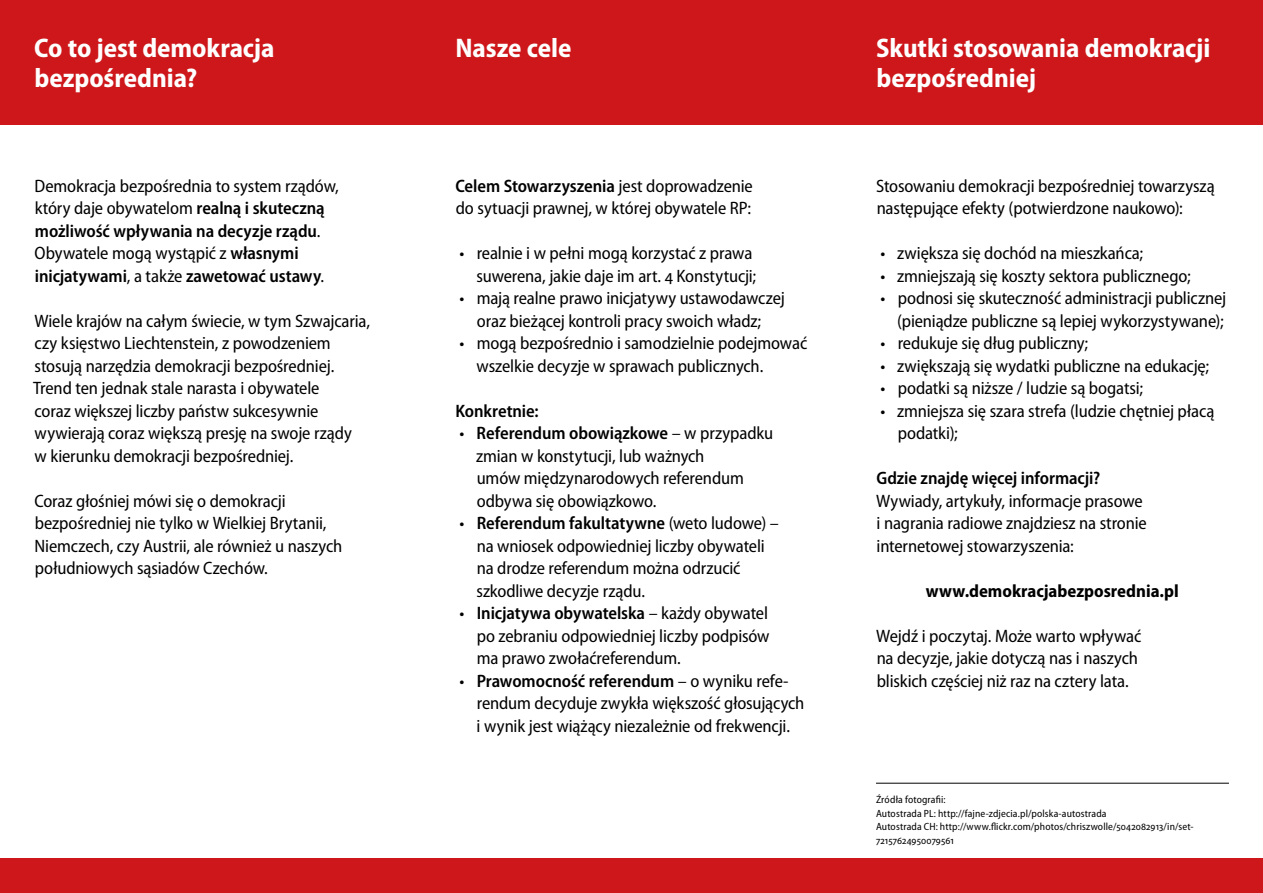
<style>
.page{position:relative;width:1263px;height:893px;background:#fff}
.page>*{position:absolute;margin:0;border:0;box-sizing:border-box;transform-origin:0 0}
.t1{font:700 semi-condensed 27px/30px "Myriad Pro";letter-spacing:-.005em;color:#fff}
.t2{font:semi-condensed 18px/22.5px "Myriad Pro";letter-spacing:-.01em;color:#000}
.t3{font:600 semi-condensed 18px "Myriad Pro";letter-spacing:-.005em;color:#000}
.t4{font:700 semi-condensed 18px "Myriad Pro";color:#000}
.t5{font:semi-condensed 10.5px/13.5px "Myriad Pro";letter-spacing:.01em;color:#000}
.s1{font-weight:600}
</style>
<div class="page">
<div style="left:0;top:0;width:1263px;height:124px;background:#cd171a"></div>
<div style="left:0;top:859px;width:1263px;height:34px;background:#cd171a"></div>
<hr style="left:876px;top:783px;width:353px;height:1px;background:#000">
<h1 class="t1" style="left:34px;top:33px;width:242px">Co to jest demokracja bezpośrednia?</h1>
<h1 class="t1" style="left:455px;top:33px;width:118px">Nasze cele</h1>
<h1 class="t1" style="left:876px;top:33px;width:336px">Skutki stosowania demokracji bezpośredniej</h1>
<p class="t2" style="left:35px;top:175px;width:306px">Demokracja bezpośrednia to system rządów, który daje obywatelom <span class="s1">realną i skuteczną możliwość wpływania na decyzje rządu</span>.<br>Obywatele mogą wystąpić z <span class="s1">własnymi inicjatywami</span>, a także <span class="s1">zawetować ustawy</span>.</p>
<p class="t2" style="left:33px;top:310px;width:338px">Wiele krajów na całym świecie, w tym Szwajcaria, czy księstwo Liechtenstein, z powodzeniem stosują narzędzia demokracji bezpośredniej.<br>Trend ten jednak stale narasta i obywatele<br>coraz większej liczby państw sukcesywnie wywierają coraz większą presję na swoje rządy<br>w kierunku demokracji bezpośredniej.</p>
<p class="t2" style="left:34px;top:490px;width:309px">Coraz głośniej mówi się o demokracji bezpośredniej nie tylko w Wielkiej Brytanii, Niemczech, czy Austrii, ale również u naszych południowych sąsiadów Czechów.</p>
<p class="t2" style="left:455px;top:175px;width:299px"><span class="s1">Celem Stowarzyszenia</span> jest doprowadzenie do sytuacji prawnej, w której obywatele RP:</p>
<p class="t2" style="left:460px;top:242px;width:298px;text-align:right">• realnie i w pełni mogą korzystać z prawa suwerena, jakie daje im art. 4 Konstytucji;</p>
<p class="t2" style="left:460px;top:287px;width:327px;text-align:center">• mają realne prawo inicjatywy ustawodawczej oraz bieżącej kontroli pracy swoich władz;</p>
<p class="t2" style="left:476px;top:332px;width:332px;text-indent:-17px">• mogą bezpośrednio i samodzielnie podejmować wszelkie decyzje w sprawach publicznych.</p>
<p class="t3" style="left:456px;top:401px;width:85px">Konkretnie:</p>
<p class="t2" style="left:476px;top:422px;width:299px;text-indent:-17px">• <span class="s1">Referendum obowiązkowe</span> – w przypadku zmian w konstytucji, lub ważnych<br>umów międzynarodowych referendum odbywa się obowiązkowo.</p>
<p class="t2" style="left:476px;top:512px;width:304px;text-indent:-17px">• <span class="s1">Referendum fakultatywne</span> (weto ludowe) – na wniosek odpowiedniej liczby obywateli na drodze referendum można odrzucić szkodliwe decyzje rządu.</p>
<p class="t2" style="left:477px;top:602px;width:294px;text-align:justify;text-indent:-17px">• <span class="s1">Inicjatywa obywatelska</span> – każdy obywatel po zebraniu odpowiedniej liczby podpisów ma prawo zwołaćreferendum.</p>
<p class="t2" style="left:477px;top:670px;width:329px;text-indent:-17px">• <span class="s1">Prawomocność referendum</span> – o wyniku refe&shy;rendum decyduje zwykła większość głosujących i wynik jest wiążący niezależnie od frekwencji.</p>
<p class="t2" style="left:876px;top:175px;width:340px">Stosowaniu demokracji bezpośredniej towarzyszą następujące efekty (potwierdzone naukowo):</p>
<p class="t2" style="left:880px;top:242px;width:264px">• zwiększa się dochód na mieszkańca;</p>
<p class="t2" style="left:880px;top:265px;width:312px">• zmniejszają się koszty sektora publicznego;</p>
<p class="t2" style="left:880px;top:287px;width:347px;text-align:right">• podnosi się skuteczność administracji publicznej (pieniądze publiczne są lepiej wykorzystywane);</p>
<p class="t2" style="left:880px;top:332px;width:209px">• redukuje się dług publiczny;</p>
<p class="t2" style="left:880px;top:355px;width:330px">• zwiększają się wydatki publiczne na edukację;</p>
<p class="t2" style="left:880px;top:377px;width:264px">• podatki są niższe / ludzie są bogatsi;</p>
<p class="t2" style="left:898px;top:400px;width:318px;text-indent:-17px">• zmniejsza się szara strefa (ludzie chętniej płacą podatki);</p>
<p class="t3" style="left:876px;top:468px;width:225px">Gdzie znajdę więcej informacji?</p>
<p class="t2" style="left:876px;top:490px;width:272px">Wywiady, artykuły, informacje prasowe i nagrania radiowe znajdziesz na stronie internetowej stowarzyszenia:</p>
<p class="t4" style="left:926px;top:580px;width:255px">www.demokracjabezposrednia.pl</p>
<p class="t2" style="left:876px;top:625px;width:267px">Wejdź i poczytaj. Może warto wpływać na decyzje, jakie dotyczą nas i naszych bliskich częściej niż raz na cztery lata.</p>
<p class="t5" style="left:876px;top:793px;width:319px">Źródła fotografii:<br>Autostrada PL: http://fajne-zdjecia.pl/polska-autostrada<br>Autostrada CH: http://www.flickr.com/photos/chriszwolle/5042082913/in/set-72157624950079561</p>
</div>
